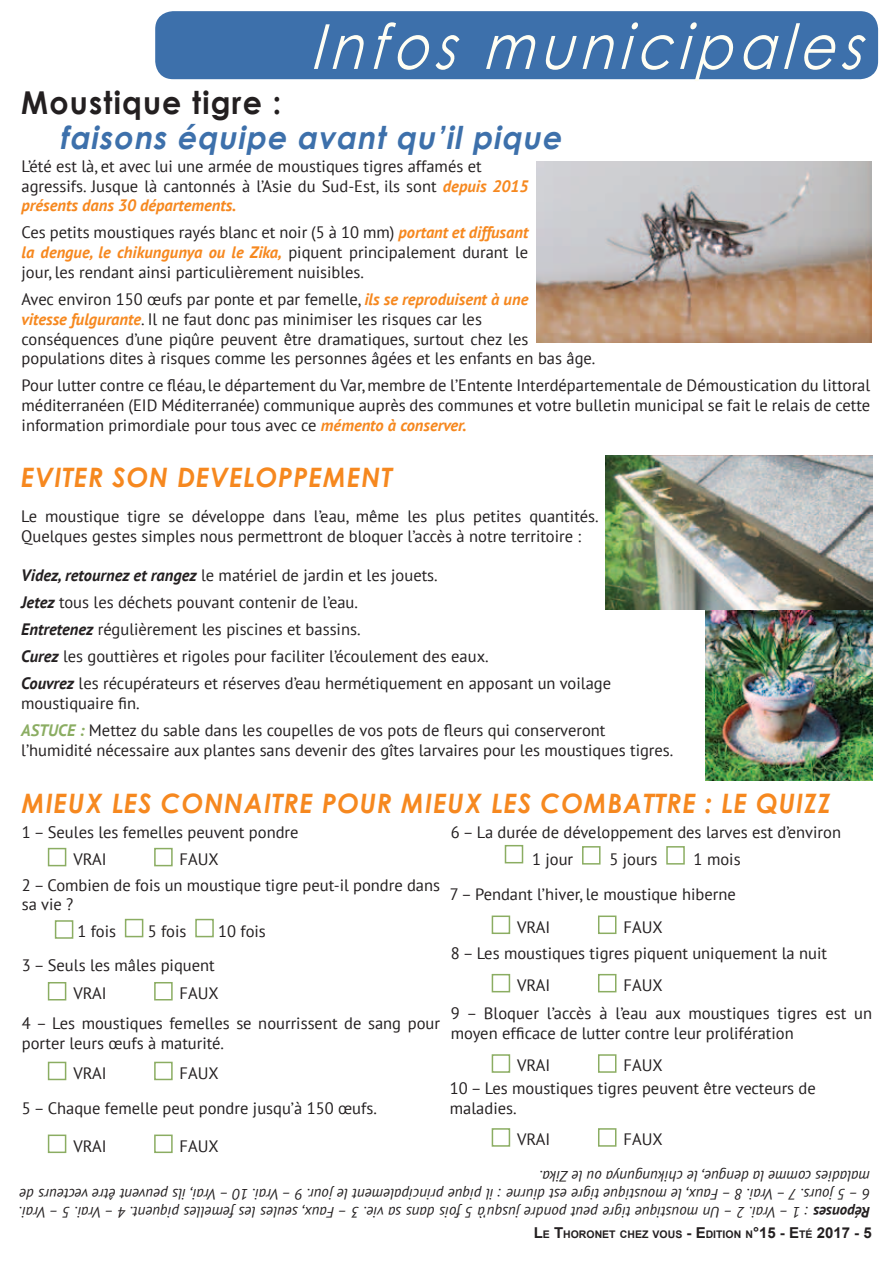
<style>
.page{position:relative;width:893px;height:1263px;background:#fff}
.page>*{position:absolute;margin:0;border:0;box-sizing:border-box;transform-origin:0 0}
.t1{font:italic 62.1px "Century Gothic";color:#fffef3;scale:.87 1}
.t2{font:italic 700 31.5px "Century Gothic";color:#3d70ab;scale:.95 1}
.t3{font:700 31.5px "Century Gothic";letter-spacing:.04em;color:#231f20;scale:.95 1}
.t4{font:italic 700 26.85px "Century Gothic";letter-spacing:.04em;color:#f6881f;scale:.95 1}
.t5{font:16.5px/19.8px "PT Sans";color:#231f20}
.t6{font:italic 15px/18px "PT Sans";color:#231f20;text-align:justify}
.t7{font:700 15px "Arial";color:#231f20}
.t8{font:700 10.5px "Arial";color:#231f20}
.s1{font-weight:700;font-style:italic;color:#f6881f}
.s2{font-weight:700;font-style:italic}
.s3{font-weight:700;font-style:italic;color:#8bad62}
.s4{font-weight:700}
.s5{font-size:15px}
</style>
<div class="page">
<div style="left:155px;top:11px;width:723px;height:68px;background:#3d70ab;border-radius:18px"></div>
<img style="left:537px;top:161px;width:334px;height:181px">
<img style="left:705px;top:610px;width:167px;height:170px">
<img style="left:606px;top:456px;width:266px;height:154px">
<div style="left:505px;top:845px;width:18px;height:18px;border:2px solid #8bad62"></div>
<div style="left:582px;top:846px;width:18px;height:18px;border:2px solid #8bad62"></div>
<div style="left:666px;top:846px;width:19px;height:18px;border:2px solid #8bad62"></div>
<div style="left:48px;top:848px;width:18px;height:18px;border:2px solid #8bad62"></div>
<div style="left:154px;top:848px;width:19px;height:18px;border:2px solid #8bad62"></div>
<div style="left:492px;top:915px;width:18px;height:19px;border:2px solid #8bad62"></div>
<div style="left:598px;top:915px;width:18px;height:19px;border:2px solid #8bad62"></div>
<div style="left:55px;top:920px;width:18px;height:19px;border:2px solid #8bad62"></div>
<div style="left:125px;top:919px;width:18px;height:18px;border:2px solid #8bad62"></div>
<div style="left:195px;top:919px;width:19px;height:18px;border:2px solid #8bad62"></div>
<div style="left:48px;top:982px;width:18px;height:18px;border:2px solid #8bad62"></div>
<div style="left:154px;top:982px;width:19px;height:18px;border:2px solid #8bad62"></div>
<div style="left:48px;top:1134px;width:18px;height:19px;border:2px solid #8bad62"></div>
<div style="left:154px;top:1134px;width:19px;height:19px;border:2px solid #8bad62"></div>
<div style="left:492px;top:974px;width:18px;height:18px;border:2px solid #8bad62"></div>
<div style="left:598px;top:974px;width:18px;height:18px;border:2px solid #8bad62"></div>
<div style="left:492px;top:1054px;width:18px;height:19px;border:2px solid #8bad62"></div>
<div style="left:598px;top:1054px;width:18px;height:19px;border:2px solid #8bad62"></div>
<div style="left:492px;top:1128px;width:18px;height:19px;border:2px solid #8bad62"></div>
<div style="left:598px;top:1128px;width:18px;height:19px;border:2px solid #8bad62"></div>
<div style="left:48px;top:1062px;width:18px;height:18px;border:2px solid #8bad62"></div>
<div style="left:154px;top:1062px;width:19px;height:18px;border:2px solid #8bad62"></div>
<h1 class="t1" style="left:310px;top:9px;width:657px">Infos municipales</h1>
<h2 class="t3" style="left:21px;top:83px;width:275px">Moustique tigre :</h2>
<h2 class="t2" style="left:60px;top:118px;width:536px">faisons équipe avant qu’il pique</h2>
<p class="t5" style="left:22px;top:156px;width:508px">L’été est là, et avec lui une armée de moustiques tigres affamés et agressifs. Jusque là cantonnés à l’Asie du Sud-Est, ils sont <span class="s1">depuis 2015 présents dans 30 départements.</span></p>
<p class="t5" style="left:22px;top:222px;width:508px;text-align:justify">Ces petits moustiques rayés blanc et noir (5 à 10 mm) <span class="s1">portant et diffusant la dengue, le chikungunya ou le Zika,</span> piquent principalement durant le jour, les rendant ainsi particulièrement nuisibles.</p>
<p class="t5" style="left:22px;top:289px;width:575px">Avec environ 150 œufs par ponte et par femelle, <span class="s1">ils se reproduisent à une<br>vitesse fulgurante</span>. Il ne faut donc pas minimiser les risques car les<br>conséquences d’une piqûre peuvent être dramatiques, surtout chez les populations dites à risques comme les personnes âgées et les enfants en bas âge.</p>
<p class="t5" style="left:22px;top:375px;width:850px;text-align:justify">Pour lutter contre ce fléau, le département du Var, membre de l’Entente Interdépartementale de Démoustication du littoral méditerranéen (EID Méditerranée) communique auprès des communes et votre bulletin municipal se fait le relais de cette information primordiale pour tous avec ce <span class="s1">mémento à conserver.</span></p>
<h3 class="t4" style="left:21px;top:460px;width:392px">EVITER SON DEVELOPPEMENT</h3>
<p class="t5" style="left:21px;top:506px;width:579px">Le moustique tigre se développe dans l’eau, même les plus petites quantités.<br>Quelques gestes simples nous permettront de bloquer l’accès à notre territoire :</p>
<p class="t5" style="left:21px;top:562px;width:591px;line-height:27px"><span class="s2">Videz, retournez et rangez</span> le matériel de jardin et les jouets.<br><span class="s2">Jetez</span> tous les déchets pouvant contenir de l’eau.<br><span class="s2">Entretenez</span> régulièrement les piscines et bassins.<br><span class="s2">Curez</span> les gouttières et rigoles pour faciliter l’écoulement des eaux.<br><span class="s2">Couvrez</span> les récupérateurs et réserves d’eau hermétiquement en apposant un voilage</p>
<p class="t5" style="left:21px;top:689px;width:586px;line-height:27px">moustiquaire fin.<br><span class="s3">ASTUCE :</span> Mettez du sable dans les coupelles de vos pots de fleurs qui conserveront</p>
<p class="t5" style="left:21px;top:740px;width:654px">l’humidité nécessaire aux plantes sans devenir des gîtes larvaires pour les moustiques tigres.</p>
<h3 class="t4" style="left:22px;top:786px;width:853px">MIEUX LES CONNAITRE POUR MIEUX LES COMBATTRE : LE QUIZZ</h3>
<p class="t5" style="left:22px;top:821px;width:278px">1 – Seules les femelles peuvent pondre</p>
<p class="t5" style="left:451px;top:821px;width:392px">6 – La durée de développement des larves est d’environ</p>
<p class="t5" style="left:73px;top:849px;width:35px">VRAI</p>
<p class="t5" style="left:180px;top:849px;width:41px">FAUX</p>
<p class="t5" style="left:532px;top:848px;width:43px">1 jour</p>
<p class="t5" style="left:609px;top:848px;width:50px">5 jours</p>
<p class="t5" style="left:694px;top:848px;width:49px">1 mois</p>
<p class="t5" style="left:22px;top:874px;width:420px">2 – Combien de fois un moustique tigre peut-il pondre dans sa vie ?</p>
<p class="t5" style="left:77px;top:921px;width:40px">1 fois</p>
<p class="t5" style="left:148px;top:921px;width:40px">5 fois</p>
<p class="t5" style="left:218px;top:921px;width:49px">10 fois</p>
<p class="t5" style="left:73px;top:951px;width:143px;line-height:28px;text-indent:-52px">3 – Seuls les mâles piquent<br>VRAI</p>
<p class="t5" style="left:180px;top:983px;width:41px">FAUX</p>
<p class="t5" style="left:22px;top:1013px;width:420px">4 – Les moustiques femelles se nourrissent de sang pour porter leurs œufs à maturité.</p>
<p class="t5" style="left:73px;top:1063px;width:35px">VRAI</p>
<p class="t5" style="left:180px;top:1063px;width:41px">FAUX</p>
<p class="t5" style="left:22px;top:1098px;width:357px">5 – Chaque femelle peut pondre jusqu’à 150 œufs.</p>
<p class="t5" style="left:73px;top:1135px;width:35px">VRAI</p>
<p class="t5" style="left:180px;top:1135px;width:41px">FAUX</p>
<p class="t5" style="left:450px;top:883px;width:287px">7 – Pendant l’hiver, le moustique hiberne</p>
<p class="t5" style="left:517px;top:917px;width:35px">VRAI</p>
<p class="t5" style="left:623px;top:917px;width:41px">FAUX</p>
<p class="t5" style="left:517px;top:937px;width:311px;line-height:32px;text-indent:-66px">8 – Les moustiques tigres piquent uniquement la nuit<br>VRAI</p>
<p class="t5" style="left:451px;top:971px;width:423px;line-height:27.9px;text-indent:173px">FAUX<br>9 – Bloquer l’accès à l’eau aux moustiques tigres est un</p>
<p class="t5" style="left:517px;top:1016px;width:278px;line-height:32.7px;text-indent:-66px">moyen efficace de lutter contre leur prolifération<br>VRAI</p>
<p class="t5" style="left:623px;top:1055px;width:41px">FAUX</p>
<p class="t5" style="left:450px;top:1078px;width:367px">10 – Les moustiques tigres peuvent être vecteurs de maladies.</p>
<p class="t5" style="left:517px;top:1129px;width:35px">VRAI</p>
<p class="t5" style="left:623px;top:1129px;width:41px">FAUX</p>
<p class="t6" style="left:870px;top:1221px;width:852px;rotate:-180deg"><span class="s4">Réponses</span> : 1 – Vrai. 2 – Un moustique tigre peut pondre jusqu’à 5 fois dans sa vie. 3 – Faux, seules les femelles piquent. 4 – Vrai. 5 – Vrai.<br>6 – 5 jours. 7 – Vrai. 8 – Faux, le moustique tigre est diurne : il pique principalement le jour. 9 – Vrai. 10 – Vrai, ils peuvent être vecteurs de maladies comme la dengue, le chikungunya ou le Zika.</p>
<p class="t8" style="left:515px;top:1227px;width:299px"><span class="s5">L</span>E <span class="s5">T</span>HORONET CHEZ VOUS <span class="s5">- E</span>DITION N<span class="s5">°2 -</span> RENTRÉE</p>
<p class="t7" style="left:842px;top:1222px;width:10px">3</p>
<p class="t8" style="left:534px;top:1227px;width:339px"><span class="s5">L</span>E <span class="s5">T</span>HORONET CHEZ VOUS <span class="s5">- E</span>DITION N<span class="s5">°15 - E</span>TÉ <span class="s5">2017 - 5</span></p>
</div>
